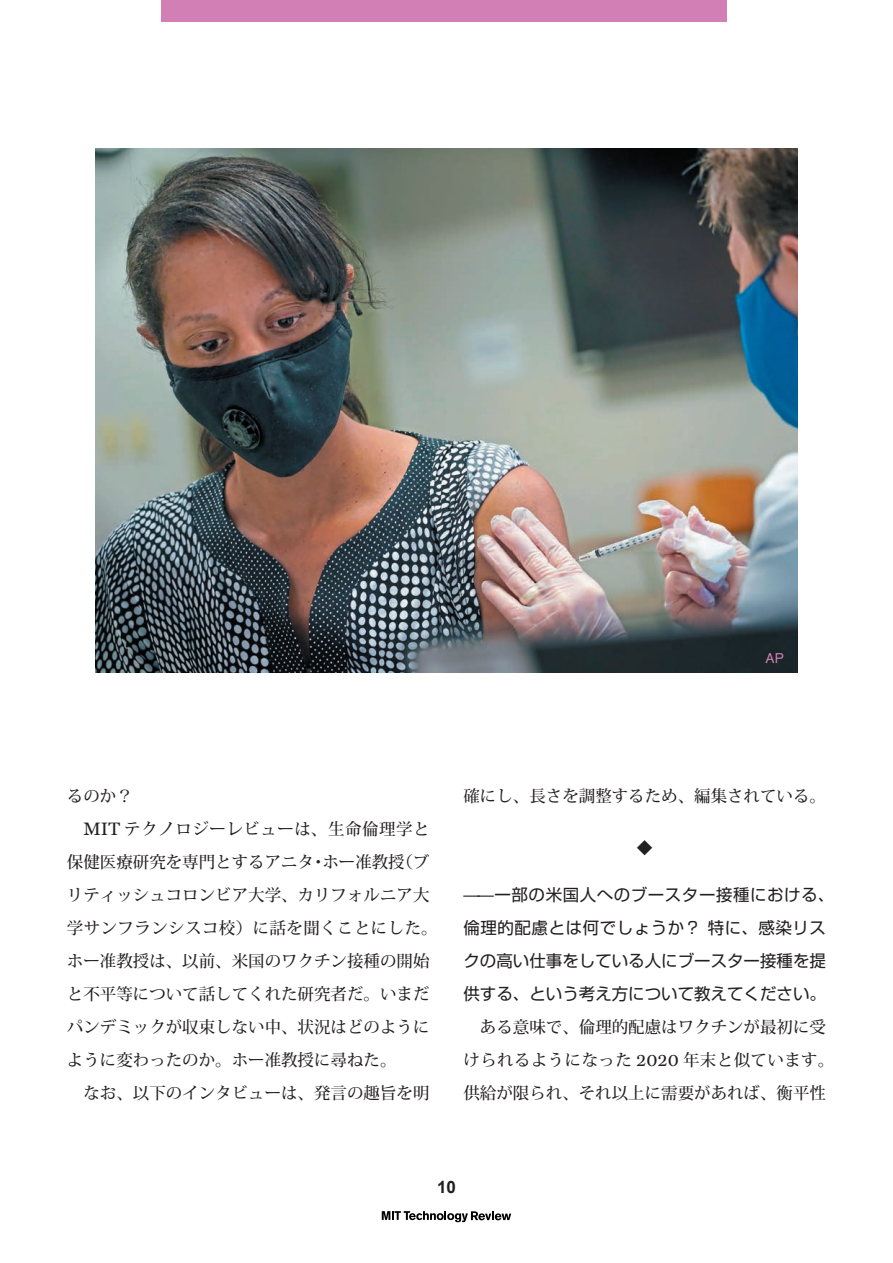
<style>
.page{position:relative;width:893px;height:1263px;background:#fff}
.page>*{position:absolute;margin:0;border:0;box-sizing:border-box;transform-origin:0 0}
.t1{font:700 16.95px "Arial";color:#231f20}
.t2{font:500 16.5px/33px "Koz Min Pr 6 N";color:#231f20}
.t3{font:16.5px/33px "Shin Go Pr 6 N";color:#231f20}
.t4{font:500 16.5px "Koz Min Pr 6 N";letter-spacing:.025em;color:#231f20}
.t5{font:500 16.5px "Koz Min Pr 6 N";letter-spacing:.035em;color:#231f20}
.t6{font:14.1px "Akzidenz Grotesk BE";color:#d17fb5}
.s1{font-family:"Miller Text Roman";font-weight:400;font-size:18.15px}
</style>
<div class="page">
<svg style="left:382px;top:1211px;width:129px;height:11px"></svg>
<div style="left:162px;top:0;width:565px;height:21px;background:#d17fb5"></div>
<img style="left:96px;top:149px;width:701px;height:523px">
<p class="t6" style="left:766px;top:649px;width:19px">AP</p>
<p class="t2" style="left:67px;top:780px;width:67px">るのか？</p>
<p class="t5" style="left:83px;top:820px;width:348px"><span class="s1">MIT</span> テクノロジーレビューは、生命倫理学と</p>
<p class="t2" style="left:67px;top:846px;width:364px">保健医療研究を専門とするアニタ・ホー准教授（ブ</p>
<p class="t2" style="left:67px;top:879px;width:364px">リティッシュコロンビア大学、カリフォルニア大</p>
<p class="t4" style="left:67px;top:919px;width:372px">学サンフランシスコ校）に話を聞くことにした。</p>
<p class="t2" style="left:67px;top:945px;width:364px">ホー准教授は、以前、米国のワクチン接種の開始</p>
<p class="t2" style="left:67px;top:978px;width:364px">と不平等について話してくれた研究者だ。いまだ</p>
<p class="t2" style="left:67px;top:1011px;width:364px">パンデミックが収束しない中、状況はどのように</p>
<p class="t2" style="left:67px;top:1044px;width:331px">ように変わったのか。ホー准教授に尋ねた。</p>
<p class="t2" style="left:67px;top:1077px;width:364px">　なお、以下のインタビューは、発言の趣旨を明</p>
<p class="t2" style="left:463px;top:780px;width:364px">確にし、長さを調整するため、編集されている。</p>
<p class="t2" style="left:636px;top:832px;width:18px">◆</p>
<p class="t3" style="left:463px;top:877px;width:372px">̶̶一部の米国人へのブースター接種における、倫理的配慮とは何でしょうか？特に、感染リスクの高い仕事をしている人にブースター接種を提供する、という考え方について教えてください。</p>
<p class="t2" style="left:463px;top:1011px;width:372px">　ある意味で、倫理的配慮はワクチンが最初に受けられるようになった <span class="s1">2020</span> 年末と似ています。供給が限られ、それ以上に需要があれば、衡平性</p>
<p class="t1" style="left:437px;top:1175px;width:20px">10</p>
</div>
